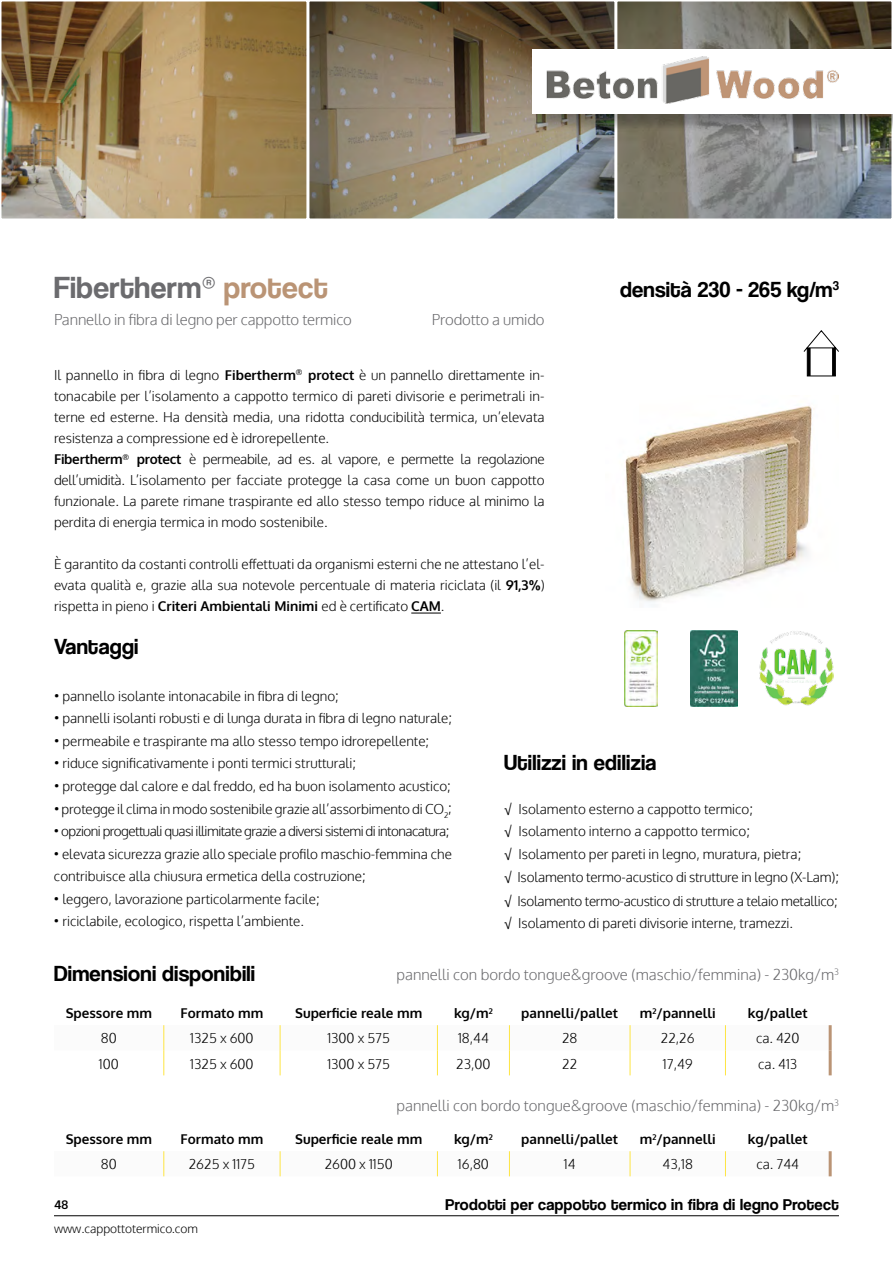
<style>
.page{position:relative;width:893px;height:1263px;background:#fff}
.page>*{position:absolute;margin:0;border:0;box-sizing:border-box;transform-origin:0 0}
.t1{font:31.5px "Coolvetica Rg";letter-spacing:.01em;color:#6b6b6e}
.t2{font:22.5px "Coolvetica Rg";letter-spacing:.01em;color:#000}
.t3{font:16.5px "Coolvetica Rg";letter-spacing:.02em;color:#000}
.t4{font:300 15px "Oxygen";color:#6b6b6e}
.t5{font:300 13.5px/21px "Oxygen";color:#000}
.t6{font:700 13.5px "Oxygen";color:#000}
.t7{font:300 13.5px/22.5px "Oxygen";letter-spacing:-.02em;color:#000}
.t8{font:300 13.5px "Oxygen";letter-spacing:-.04em;color:#000}
.t9{font:300 12px "Oxygen";color:#000}
.t10{font:700 12px "Oxygen";color:#000}
.s1{color:#ba9475}
.s2{font-weight:700}
.s3{font-family:"Arial";font-weight:700}
.s4{font-weight:400}
</style>
<div class="page">
<img style="left:1px;top:1px;width:306px;height:218px">
<svg style="left:617px;top:1px;width:275px;height:218px;background:#797972"></svg>
<svg style="left:309px;top:1px;width:306px;height:218px;background:#827967"></svg>
<div style="left:535px;top:51px;width:358px;height:81px;background:#000;opacity:.15"></div>
<svg style="left:533px;top:49px;width:360px;height:64px"></svg>
<hr style="left:54px;top:1215px;width:785px;height:1px;background:#000">
<hr style="left:411px;top:613px;width:30px;height:1px;background:#000">
<img style="left:625px;top:405px;width:189px;height:197px">
<img style="left:760px;top:631px;width:73px;height:75px">
<img style="left:690px;top:631px;width:47px;height:76px">
<img style="left:625px;top:631px;width:32px;height:76px">
<svg style="left:803px;top:330px;width:36px;height:47px"></svg>
<svg style="left:807px;top:348px;width:4px;height:28px"></svg>
<hr style="left:832px;top:348px;width:3px;height:28px;background:#000">
<hr style="left:829px;top:1025px;width:3px;height:25px;background:#ba9475">
<hr style="left:829px;top:1050px;width:3px;height:25px;background:#ba9475">
<svg style="left:163px;top:1025px;width:667px;height:50px"></svg>
<hr style="left:829px;top:1151px;width:3px;height:25px;background:#ba9475">
<svg style="left:163px;top:1151px;width:667px;height:25px"></svg>
<h1 class="t1" style="left:54px;top:269px;width:275px">Fibertherm® <span class="s1">protect</span></h1>
<p class="t4" style="left:54px;top:310px;width:299px">Pannello in fibra di legno per cappotto termico</p>
<p class="t4" style="left:432px;top:310px;width:114px">Prodotto a umido</p>
<p class="t5" style="left:54px;top:365px;width:492px">Il pannello in fibra di legno <span class="s2">Fibertherm</span><sup>®</sup> <span class="s2">protect</span> è un pannello direttamente in&shy;tonacabile per l’isolamento a cappotto termico di pareti divisorie e perimetrali in&shy;terne ed esterne. Ha densità media, una ridotta conducibilità termica, un’elevata resistenza a compressione ed è idrorepellente.<br><span class="s2">Fibertherm</span><sup>®</sup> <span class="s2">protect</span> è permeabile, ad es. al vapore, e permette la regolazione dell’umidità. L’isolamento per facciate protegge la casa come un buon cappotto funzionale. La parete rimane traspirante ed allo stesso tempo riduce al minimo la perdita di energia termica in modo sostenibile.</p>
<p class="t5" style="left:54px;top:554px;width:492px;text-align:justify">È garantito da costanti controlli effettuati da organismi esterni che ne attestano l’el&shy;evata qualità e, grazie alla sua notevole percentuale di materia riciclata (il <span class="s2">91,3</span><span class="s3">%</span>) rispetta in pieno i <span class="s2">Criteri Ambientali Minimi</span> ed è certificato <span class="s2">CAM</span>.</p>
<h2 class="t2" style="left:620px;top:277px;width:220px">densità 230 - 265 kg/m<sup>3</sup></h2>
<h2 class="t2" style="left:54px;top:634px;width:86px">Vantaggi</h2>
<p class="t5" style="left:54px;top:686px;width:286px">• pannello isolante intonacabile in fibra di legno;</p>
<p class="t5" style="left:54px;top:708px;width:399px">• pannelli isolanti robusti e di lunga durata in fibra di legno naturale;</p>
<p class="t5" style="left:54px;top:731px;width:377px">• permeabile e traspirante ma allo stesso tempo idrorepellente;</p>
<p class="t5" style="left:54px;top:753px;width:303px">• riduce significativamente i ponti termici strutturali;</p>
<p class="t5" style="left:54px;top:776px;width:398px">• protegge dal calore e dal freddo, ed ha buon isolamento acustico;</p>
<p class="t5" style="left:54px;top:798px;width:399px">• protegge il clima in modo sostenibile grazie all’assorbimento di CO<sub>2</sub>;</p>
<p class="t8" style="left:54px;top:823px;width:397px">• opzioni progettuali quasi illimitate grazie a diversi sistemi di intonacatura;</p>
<p class="t5" style="left:54px;top:843px;width:399px;line-height:22.5px">• elevata sicurezza grazie allo speciale profilo maschio-femmina che contribuisce alla chiusura ermetica della costruzione;</p>
<p class="t5" style="left:54px;top:888px;width:267px">• leggero, lavorazione particolarmente facile;</p>
<p class="t5" style="left:54px;top:911px;width:251px">• riciclabile, ecologico, rispetta l’ambiente.</p>
<h2 class="t2" style="left:504px;top:750px;width:154px">Utilizzi in edilizia</h2>
<p class="t5" style="left:504px;top:798px;width:336px;line-height:22.5px"><span class="s4">√</span> Isolamento esterno a cappotto termico;<br><span class="s4">√</span> Isolamento interno a cappotto termico;<br><span class="s4">√</span> Isolamento per pareti in legno, muratura, pietra;<br><span class="s4">√</span> Isolamento termo-acustico di strutture in legno (X-Lam);</p>
<p class="t7" style="left:504px;top:890px;width:335px"><span class="s4">√</span> Isolamento termo-acustico di strutture a telaio metallico; <span class="s4">√</span> Isolamento di pareti divisorie interne, tramezzi.</p>
<h2 class="t2" style="left:54px;top:960px;width:203px">Dimensioni disponibili</h2>
<p class="t4" style="left:397px;top:965px;width:444px">pannelli con bordo tongue&amp;groove (maschio/femmina) - 230kg/m<sup>3</sup></p>
<p class="t6" style="left:66px;top:1005px;width:88px">Spessore mm</p>
<p class="t6" style="left:181px;top:1005px;width:84px">Formato mm</p>
<p class="t6" style="left:295px;top:1005px;width:129px">Superficie reale mm</p>
<p class="t6" style="left:454px;top:1005px;width:40px">kg/m<sup>2</sup></p>
<p class="t6" style="left:521px;top:1005px;width:98px">pannelli/pallet</p>
<p class="t6" style="left:640px;top:1005px;width:77px">m<sup>2</sup>/pannelli</p>
<p class="t6" style="left:748px;top:1005px;width:62px">kg/pallet</p>
<p class="t5" style="left:101px;top:1028px;width:17px">80</p>
<p class="t5" style="left:190px;top:1028px;width:65px">1325 x 600</p>
<p class="t5" style="left:327px;top:1028px;width:64px">1300 x 575</p>
<p class="t5" style="left:458px;top:1028px;width:32px">18,44</p>
<p class="t5" style="left:562px;top:1028px;width:17px">28</p>
<p class="t5" style="left:661px;top:1028px;width:35px">22,26</p>
<p class="t5" style="left:756px;top:1028px;width:45px">ca. 420</p>
<p class="t5" style="left:99px;top:1054px;width:21px">100</p>
<p class="t5" style="left:190px;top:1054px;width:65px">1325 x 600</p>
<p class="t5" style="left:327px;top:1054px;width:64px">1300 x 575</p>
<p class="t5" style="left:456px;top:1054px;width:36px">23,00</p>
<p class="t5" style="left:562px;top:1054px;width:17px">22</p>
<p class="t5" style="left:663px;top:1054px;width:31px">17,49</p>
<p class="t5" style="left:758px;top:1054px;width:41px">ca. 413</p>
<p class="t4" style="left:397px;top:1096px;width:444px">pannelli con bordo tongue&amp;groove (maschio/femmina) - 230kg/m<sup>3</sup></p>
<p class="t6" style="left:66px;top:1131px;width:88px">Spessore mm</p>
<p class="t6" style="left:181px;top:1131px;width:84px">Formato mm</p>
<p class="t6" style="left:295px;top:1131px;width:129px">Superficie reale mm</p>
<p class="t6" style="left:454px;top:1131px;width:40px">kg/m<sup>2</sup></p>
<p class="t6" style="left:521px;top:1131px;width:98px">pannelli/pallet</p>
<p class="t6" style="left:640px;top:1131px;width:77px">m<sup>2</sup>/pannelli</p>
<p class="t6" style="left:748px;top:1131px;width:62px">kg/pallet</p>
<p class="t5" style="left:101px;top:1154px;width:17px">80</p>
<p class="t5" style="left:189px;top:1154px;width:68px">2625 x 1175</p>
<p class="t5" style="left:325px;top:1154px;width:70px">2600 x 1150</p>
<p class="t5" style="left:458px;top:1154px;width:33px">16,80</p>
<p class="t5" style="left:564px;top:1154px;width:13px">14</p>
<p class="t5" style="left:663px;top:1154px;width:32px">43,18</p>
<p class="t5" style="left:756px;top:1154px;width:44px">ca. 744</p>
<p class="t10" style="left:54px;top:1197px;width:16px">48</p>
<p class="t9" style="left:54px;top:1221px;width:146px">www.cappottotermico.com</p>
<p class="t3" style="left:446px;top:1194px;width:395px">Prodotti per cappotto termico in fibra di legno Protect</p>
</div>
